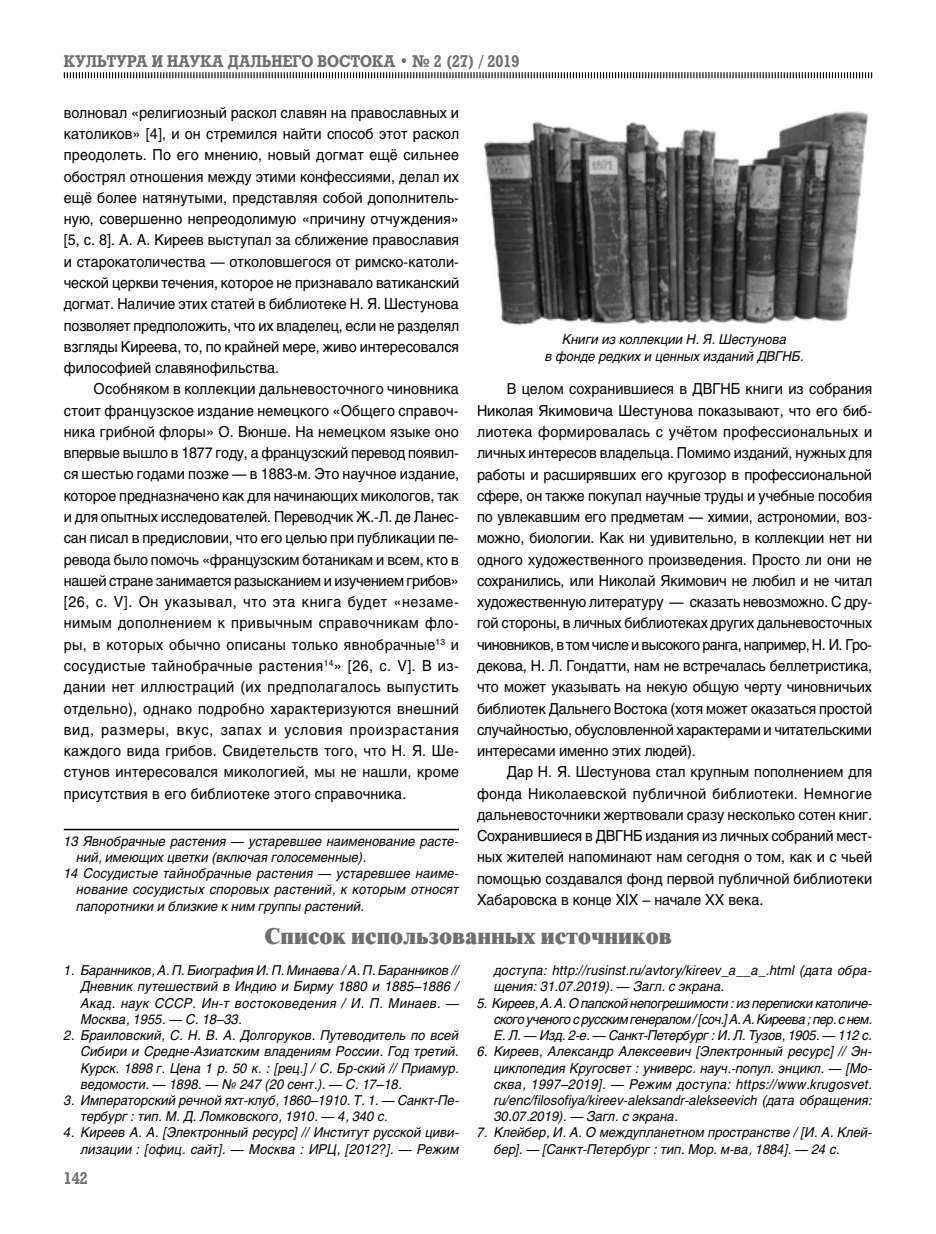
<style>
.page{position:relative;width:936px;height:1234px;background:#fff}
.page>*{position:absolute;margin:0;border:0;box-sizing:border-box;transform-origin:0 0}
.t1{font:22.5px "Newton XC";color:#706f6f}
.t2{font:700 16.5px "Rodeo";color:#706f6f;scale:.9 1}
.t3{font:15px/21.3px "Helios";color:#000;text-align:justify;scale:.95 1}
.t4{font:italic 13.5px/16.2px "Helios";color:#000;text-align:justify;scale:.95 1}
</style>
<div class="page">
<svg style="left:63px;top:72px;width:809px;height:7px"></svg>
<hr style="left:64px;top:828px;width:395px;height:2px;background:#000">
<img style="left:483px;top:111px;width:386px;height:215px">
<p class="t2" style="left:64px;top:51px;width:507px">КУЛЬТУРА И НАУКА ДАЛЬНЕГО ВОСТОКА • № 2 (27) / 2019</p>
<p class="t3" style="left:64px;top:102px;width:417px">волновал «религиозный раскол славян на православных и католиков» [4], и он стремился найти способ этот раскол преодолеть. По его мнению, новый догмат ещё сильнее обострял отношения между этими конфессиями, делал их ещё более натянутыми, представляя собой дополнитель&shy;ную, совершенно непреодолимую «причину отчуждения» [5, с. 8]. А. А. Киреев выступал за сближение православия и старокатоличества — отколовшегося от римско-католи&shy;ческой церкви течения, которое не признавало ватиканский догмат. Наличие этих статей в библиотеке Н. Я. Шестунова позволяет предположить, что их владелец, если не разделял взгляды Киреева, то, по крайней мере, живо интересовался философией славянофильства.</p>
<p class="t3" style="left:64px;top:378px;width:417px;text-indent:30px">Особняком в коллекции дальневосточного чиновника стоит французское издание немецкого «Общего справоч&shy;ника грибной флоры» О. Вюнше. На немецком языке оно впервые вышло в 1877 году, а французский перевод появил&shy;ся шестью годами позже — в 1883-м. Это научное издание, которое предназначено как для начинающих микологов, так и для опытных исследователей. Переводчик Ж.-Л. де Ланес&shy;сан писал в предисловии, что его целью при публикации пе&shy;ревода было помочь «французским ботаникам и всем, кто в нашей стране занимается разысканием и изучением грибов» [26, с. V]. Он указывал, что эта книга будет «незаме&shy;нимым дополнением к привычным справочникам фло&shy;ры, в которых обычно описаны только явнобрачные<sup>13</sup> и сосудистые тайнобрачные растения<sup>14</sup>» [26, с. V]. В из&shy;дании нет иллюстраций (их предполагалось выпустить отдельно), однако подробно характеризуются внешний вид, размеры, вкус, запах и условия произрастания каждого вида грибов. Свидетельств того, что Н. Я. Ше&shy;стунов интересовался микологией, мы не нашли, кроме присутствия в его библиотеке этого справочника.</p>
<p class="t4" style="left:64px;top:832px;width:417px">13 Явнобрачные растения — устаревшее наименование расте-</p>
<p class="t4" style="left:77px;top:848px;width:307px">ний, имеющих цветки (включая голосеменные).</p>
<p class="t4" style="left:64px;top:865px;width:417px">14 Сосудистые тайнобрачные растения — устаревшее наиме-</p>
<p class="t4" style="left:77px;top:881px;width:404px">нование сосудистых споровых растений, к которым относят</p>
<p class="t4" style="left:77px;top:897px;width:304px">папоротники и близкие к ним группы растений.</p>
<p class="t4" style="left:545px;top:331px;width:274px;text-align:center">Книги из коллекции Н. Я. Шестунова<br>в фонде редких и ценных изданий ДВГНБ.</p>
<p class="t3" style="left:477px;top:378px;width:417px;text-indent:30px">В целом сохранившиеся в ДВГНБ книги из собрания Николая Якимовича Шестунова показывают, что его биб&shy;лиотека формировалась с учётом профессиональных и личных интересов владельца. Помимо изданий, нужных для работы и расширявших его кругозор в профессиональной сфере, он также покупал научные труды и учебные пособия по увлекавшим его предметам — химии, астрономии, воз&shy;можно, биологии. Как ни удивительно, в коллекции нет ни одного художественного произведения. Просто ли они не сохранились, или Николай Якимович не любил и не читал художественную литературу — сказать невозможно. С дру&shy;гой стороны, в личных библиотеках других дальневосточных чиновников, в том числе и высокого ранга, например, Н. И. Гро&shy;декова, Н. Л. Гондатти, нам не встречалась беллетристика, что может указывать на некую общую черту чиновничьих библиотек Дальнего Востока (хотя может оказаться простой случайностью, обусловленной характерами и читательскими интересами именно этих людей).</p>
<p class="t3" style="left:477px;top:761px;width:417px;text-indent:30px">Дар Н. Я. Шестунова стал крупным пополнением для фонда Николаевской публичной библиотеки. Немногие дальневосточники жертвовали сразу несколько сотен книг.<br>Сохранившиеся в ДВГНБ издания из личных собраний мест&shy;ных жителей напоминают нам сегодня о том, как и с чьей помощью создавался фонд первой публичной библиотеки Хабаровска в конце XIX – начале XX века.</p>
<h1 class="t1" style="left:264px;top:922px;width:409px">Список использованных источников</h1>
<p class="t4" style="left:81px;top:961px;width:400px;text-indent:-17px">1. Баранников, А. П. Биография И. П. Минаева / А. П. Баранников // Дневник путешествий в Индию и Бирму 1880 и 1885–1886 / Акад. наук СССР. Ин-т востоковедения / И. П. Минаев. — Москва, 1955. — С. 18–33.</p>
<p class="t4" style="left:81px;top:1026px;width:399px;text-indent:-17px">2. Браиловский, С. Н. В. А. Долгоруков. Путеводитель по всей Сибири и Средне-Азиатским владениям России. Год третий.<br>Курск. 1898 г. Цена 1 р. 50 к. : [рец.] / С. Бр-ский // Приамур. ведомости. — 1898. — № 247 (20 сент.). — С. 17–18.</p>
<p class="t4" style="left:81px;top:1091px;width:399px;text-indent:-17px">3. Императорский речной яхт-клуб, 1860–1910. Т. 1. — Санкт-Пе&shy;тербург : тип. М. Д. Ломковского, 1910. — 4, 340 с.</p>
<p class="t4" style="left:64px;top:1123px;width:417px;text-align:right">4. Киреев А. А. [Электронный ресурс] // Институт русской циви&shy;лизации : [офиц. сайт]. — Москва : ИРЦ, [2012?]. — Режим</p>
<p class="t2" style="left:64px;top:1167px;width:28px">142</p>
<p class="t4" style="left:494px;top:961px;width:399px">доступа: http://rusinst.ru/avtory/kireev_a__a_.html (дата обра&shy;щения: 31.07.2019). — Загл. с экрана.</p>
<p class="t4" style="left:494px;top:994px;width:400px;text-indent:-17px">5. Киреев, А. А. О папской непогрешимости : из переписки католиче&shy;ского ученого с русским генералом / [соч.] А. А. Киреева ; пер. с нем.<br>Е. Л. — Изд. 2-е. — Санкт-Петербург : И. Л. Тузов, 1905. — 112 с.</p>
<p class="t4" style="left:494px;top:1042px;width:400px;text-indent:-17px">6. Киреев, Александр Алексеевич [Электронный ресурс] // Эн&shy;циклопедия Кругосвет : универс. науч.-попул. энцикл. — [Мо&shy;сква, 1997–2019]. — Режим доступа: https://www.krugosvet. ru/enc/filosofiya/kireev-aleksandr-alekseevich (дата обращения:<br>30.07.2019). — Загл. с экрана.</p>
<p class="t4" style="left:494px;top:1123px;width:399px;text-indent:-17px">7. Клейбер, И. А. О междупланетном пространстве / [И. А. Клей&shy;бер]. — [Санкт-Петербург : тип. Мор. м-ва, 1884]. — 24 с.</p>
</div>
